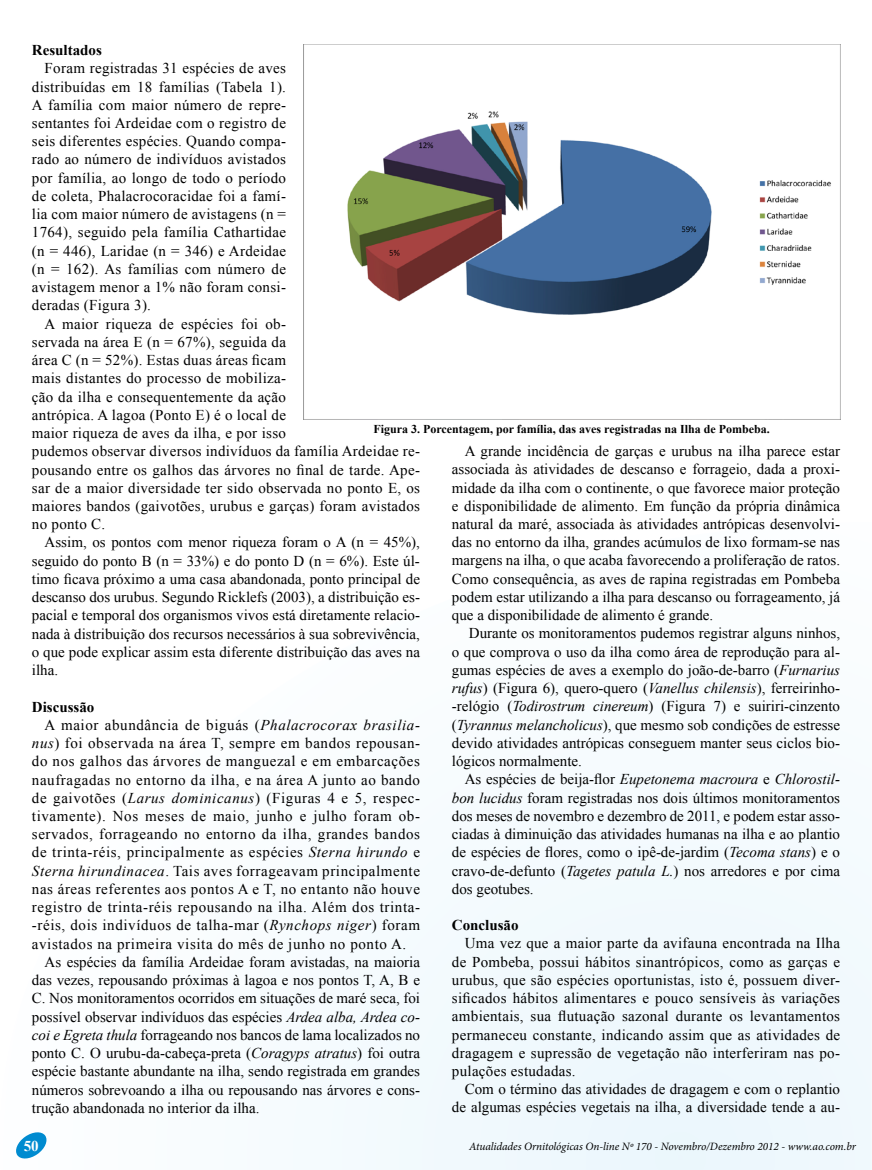
<style>
.page{position:relative;width:872px;height:1170px;background:#fff}
.page>*{position:absolute;margin:0;border:0;box-sizing:border-box;transform-origin:0 0}
.t1{font:15px/18.3px "Times New Roman";letter-spacing:.02em;color:#000;text-align:justify}
.t2{font:15px "Times New Roman";letter-spacing:.04em;color:#000}
.t3{font:15px/18px "Times New Roman";color:#000;text-align:right}
.t4{font:700 15px "Times New Roman";color:#000}
.t5{font:700 15px "Times New Roman";color:#fff}
.t6{font:700 12px "Times New Roman";color:#000}
.t7{font:italic 11.25px "Minion Pro";letter-spacing:-.005em;color:#000}
.s1{font-style:italic}
</style>
<div class="page">
<div style="left:330px;top:807px;width:541px;height:362px;background:#f2f9fd"></div>
<svg style="left:871px;top:952px;width:1px;height:217px"></svg>
<img style="left:303px;top:45px;width:528px;height:374px">
<svg style="left:16px;top:1132px;width:31px;height:27px"></svg>
<p class="t4" style="left:32px;top:40px;width:72px">Resultados</p>
<p class="t1" style="left:32px;top:59px;width:256px;text-indent:13px">Foram registradas 31 espécies de aves distribuídas em 18 famílias (Tabela 1).<br>A família com maior número de repre&shy;sentantes foi Ardeidae com o registro de seis diferentes espécies. Quando compa&shy;rado ao número de indivíduos avistados por família, ao longo de todo o período de coleta, Phalacrocoracidae foi a famí&shy;lia com maior número de avistagens (n = 1764), seguido pela família Cathartidae (n = 446), Laridae (n = 346) e Ardeidae (n = 162). As famílias com número de avistagem menor a 1% não foram consi&shy;deradas (Figura 3).</p>
<p class="t1" style="left:32px;top:314px;width:390px;text-align:left;text-indent:13px">A maior riqueza de espécies foi ob-<br>servada na área E (n = 67%), seguida da<br>área C (n = 52%). Estas duas áreas ficam<br>mais distantes do processo de mobiliza-<br>ção da ilha e consequentemente da ação<br>antrópica. A lagoa (Ponto E) é o local de<br>maior riqueza de aves da ilha, e por isso<br>pudemos observar diversos indivíduos da família Ardeidae re&shy;pousando entre os galhos das árvores no final de tarde. Ape&shy;sar de a maior diversidade ter sido observada no ponto E, os maiores bandos (gaivotões, urubus e garças) foram avistados no ponto C.</p>
<p class="t1" style="left:32px;top:533px;width:390px;text-indent:13px">Assim, os pontos com menor riqueza foram o A (n = 45%), seguido do ponto B (n = 33%) e do ponto D (n = 6%). Este úl&shy;timo ficava próximo a uma casa abandonada, ponto principal de descanso dos urubus. Segundo Ricklefs (2003), a distribuição es&shy;pacial e temporal dos organismos vivos está diretamente relacio&shy;nada à distribuição dos recursos necessários à sua sobrevivência, o que pode explicar assim esta diferente distribuição das aves na ilha.</p>
<p class="t4" style="left:32px;top:696px;width:64px">Discussão</p>
<p class="t2" style="left:45px;top:714px;width:377px">A maior abundância de biguás (<span class="s1">Phalacrocorax brasilia-</span></p>
<p class="t2" style="left:32px;top:732px;width:390px"><span class="s1">nus</span>) foi observada na área T, sempre em bandos repousan-</p>
<p class="t2" style="left:32px;top:751px;width:390px">do nos galhos das árvores de manguezal e em embarcações</p>
<p class="t2" style="left:32px;top:769px;width:390px">naufragadas no entorno da ilha, e na área A junto ao bando</p>
<p class="t2" style="left:32px;top:787px;width:389px">de gaivotões (<span class="s1">Larus dominicanus</span>) (Figuras 4 e 5, respec-</p>
<p class="t2" style="left:32px;top:805px;width:390px">tivamente). Nos meses de maio, junho e julho foram ob-</p>
<p class="t2" style="left:32px;top:824px;width:389px">servados, forrageando no entorno da ilha, grandes bandos</p>
<p class="t2" style="left:32px;top:842px;width:390px">de trinta-réis, principalmente as espécies <span class="s1">Sterna hirundo</span> e</p>
<p class="t2" style="left:32px;top:860px;width:390px"><span class="s1">Sterna hirundinacea</span>. Tais aves forrageavam principalmente</p>
<p class="t2" style="left:32px;top:878px;width:390px">nas áreas referentes aos pontos A e T, no entanto não houve</p>
<p class="t2" style="left:32px;top:897px;width:390px">registro de trinta-réis repousando na ilha. Além dos trinta-</p>
<p class="t2" style="left:32px;top:915px;width:390px">-réis, dois indivíduos de talha-mar (<span class="s1">Rynchops niger</span>) foram</p>
<p class="t2" style="left:32px;top:933px;width:376px">avistados na primeira visita do mês de junho no ponto A.</p>
<p class="t3" style="left:45px;top:952px;width:377px">As espécies da família Ardeidae foram avistadas, na maioria</p>
<p class="t3" style="left:32px;top:970px;width:390px">das vezes, repousando próximas à lagoa e nos pontos T, A, B e</p>
<p class="t3" style="left:32px;top:988px;width:389px">C. Nos monitoramentos ocorridos em situações de maré seca, foi</p>
<p class="t3" style="left:32px;top:1007px;width:390px">possível observar indivíduos das espécies <span class="s1">Ardea alba, Ardea co-</span></p>
<p class="t3" style="left:32px;top:1025px;width:390px"><span class="s1">coi e Egreta thula</span> forrageando nos bancos de lama localizados no</p>
<p class="t3" style="left:32px;top:1043px;width:390px">ponto C. O urubu-da-cabeça-preta (<span class="s1">Coragyps atratus</span>) foi outra</p>
<p class="t3" style="left:32px;top:1061px;width:389px">espécie bastante abundante na ilha, sendo registrada em grandes</p>
<p class="t3" style="left:32px;top:1080px;width:389px">números sobrevoando a ilha ou repousando nas árvores e cons-</p>
<p class="t3" style="left:32px;top:1098px;width:229px">trução abandonada no interior da ilha.</p>
<p class="t6" style="left:373px;top:420px;width:398px">Figura 3. Porcentagem, por família, das aves registradas na Ilha de Pombeba.</p>
<p class="t1" style="left:452px;top:441px;width:390px;text-indent:13px">A grande incidência de garças e urubus na ilha parece estar associada às atividades de descanso e forrageio, dada a proxi&shy;midade da ilha com o continente, o que favorece maior proteção e disponibilidade de alimento. Em função da própria dinâmica natural da maré, associada às atividades antrópicas desenvolvi&shy;das no entorno da ilha, grandes acúmulos de lixo formam-se nas margens na ilha, o que acaba favorecendo a proliferação de ratos.<br>Como consequência, as aves de rapina registradas em Pombeba podem estar utilizando a ilha para descanso ou forrageamento, já que a disponibilidade de alimento é grande.</p>
<p class="t1" style="left:452px;top:624px;width:390px;text-indent:17px">Durante os monitoramentos pudemos registrar alguns ninhos, o que comprova o uso da ilha como área de reprodução para al&shy;gumas espécies de aves a exemplo do joão-de-barro (<span class="s1">Furnarius rufus</span>) (Figura 6), quero-quero (<span class="s1">Vanellus chilensis</span>), ferreirinho--relógio (<span class="s1">Todirostrum cinereum</span>) (Figura 7) e suiriri-cinzento (<span class="s1">Tyrannus melancholicus</span>), que mesmo sob condições de estresse devido atividades antrópicas conseguem manter seus ciclos bio&shy;lógicos normalmente.</p>
<p class="t1" style="left:452px;top:770px;width:390px;text-indent:13px">As espécies de beija-flor <span class="s1">Eupetonema macroura</span> e <span class="s1">Chlorostil&shy;bon lucidus</span> foram registradas nos dois últimos monitoramentos dos meses de novembro e dezembro de 2011, e podem estar asso&shy;ciadas à diminuição das atividades humanas na ilha e ao plantio de espécies de flores, como o ipê-de-jardim (<span class="s1">Tecoma stans</span>) e o cravo-de-defunto (<span class="s1">Tagetes patula L.</span>) nos arredores e por cima dos geotubes.</p>
<p class="t4" style="left:452px;top:914px;width:68px">Conclusão</p>
<p class="t1" style="left:452px;top:934px;width:390px;text-indent:13px">Uma vez que a maior parte da avifauna encontrada na Ilha de Pombeba, possui hábitos sinantrópicos, como as garças e urubus, que são espécies oportunistas, isto é, possuem diver&shy;sificados hábitos alimentares e pouco sensíveis às variações ambientais, sua flutuação sazonal durante os levantamentos permaneceu constante, indicando assim que as atividades de dragagem e supressão de vegetação não interferiram nas po&shy;pulações estudadas.</p>
<p class="t3" style="left:452px;top:1079px;width:390px">Com o término das atividades de dragagem e com o replantio de algumas espécies vegetais na ilha, a diversidade tende a au-</p>
<p class="t5" style="left:24px;top:1134px;width:17px">50</p>
<p class="t7" style="left:469px;top:1138px;width:388px">Atualidades Ornitológicas On-line Nº 170 - Novembro/Dezembro 2012 - www.ao.com.br</p>
</div>
